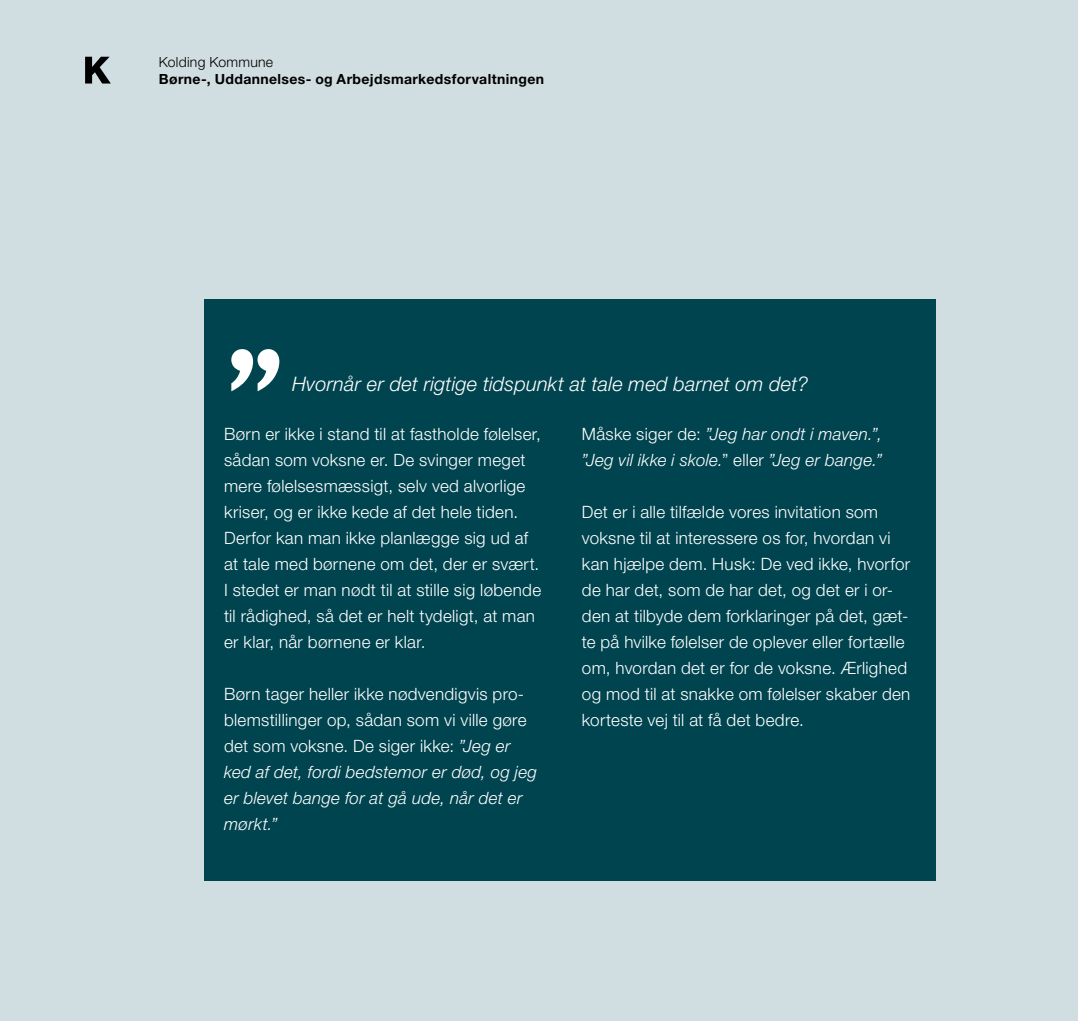
<style>
.page{position:relative;width:1078px;height:1021px;background:#fff}
.page>*{position:absolute;margin:0;border:0;box-sizing:border-box;transform-origin:0 0}
.t1{font:700 extra-condensed 185.4px "Gill Sans";color:#fff}
.t2{font:italic 300 20px "Helvetica Neue LT Std";letter-spacing:.01em;color:#fff}
.t3{font:300 17px/26px "Helvetica Neue LT Std";letter-spacing:.02em;color:#fff}
.t4{font:italic 300 17px/26px "Helvetica Neue LT Std";letter-spacing:.015em;color:#fff}
.t5{font:700 14px "Helvetica Neue LT Std";letter-spacing:.03em;color:#000}
.t6{font:300 14px "Helvetica Neue LT Std";letter-spacing:.02em;color:#000}
.s1{font-style:italic}
.s2{font-style:normal}
</style>
<div class="page">
<div style="left:0;top:0;width:1077px;height:1020px;background:#d0dde1"></div>
<svg style="left:85px;top:57px;width:26px;height:26px"></svg>
<div style="left:204px;top:299px;width:731px;height:581px;background:#00444f"></div>
<p class="t6" style="left:159px;top:53px;width:116px">Kolding Kommune</p>
<p class="t5" style="left:159px;top:70px;width:386px">Børne-, Uddannelses- og Arbejdsmarkedsforvaltningen</p>
<h1 class="t1" style="left:228px;top:315px;width:54px">”</h1>
<p class="t2" style="left:292px;top:372px;width:517px">Hvornår er det rigtige tidspunkt at tale med barnet om det?</p>
<p class="t3" style="left:224px;top:420px;width:318px">Børn er ikke i stand til at fastholde følelser, sådan som voksne er. De svinger meget mere følelsesmæssigt, selv ved alvorlige kriser, og er ikke kede af det hele tiden.<br>Derfor kan man ikke planlægge sig ud af at tale med børnene om det, der er svært.<br>I stedet er man nødt til at stille sig løbende til rådighed, så det er helt tydeligt, at man er klar, når børnene er klar.</p>
<p class="t3" style="left:224px;top:680px;width:314px">Børn tager heller ikke nødvendigvis pro&shy;blemstillinger op, sådan som vi ville gøre det som voksne. De siger ikke: <span class="s1">”Jeg er ked af det, fordi bedstemor er død, og jeg er blevet bange for at gå ude, når det er mørkt.”</span></p>
<p class="t4" style="left:581px;top:420px;width:302px"><span class="s2">Måske siger de:</span> ”Jeg har ondt i maven.”, ”Jeg vil ikke i skole.<span class="s2">” eller</span> ”Jeg er bange.”</p>
<p class="t3" style="left:581px;top:498px;width:330px">Det er i alle tilfælde vores invitation som voksne til at interessere os for, hvordan vi kan hjælpe dem. Husk: De ved ikke, hvorfor de har det, som de har det, og det er i or&shy;den at tilbyde dem forklaringer på det, gæt&shy;te på hvilke følelser de oplever eller fortælle om, hvordan det er for de voksne. Ærlighed og mod til at snakke om følelser skaber den korteste vej til at få det bedre.</p>
</div>
